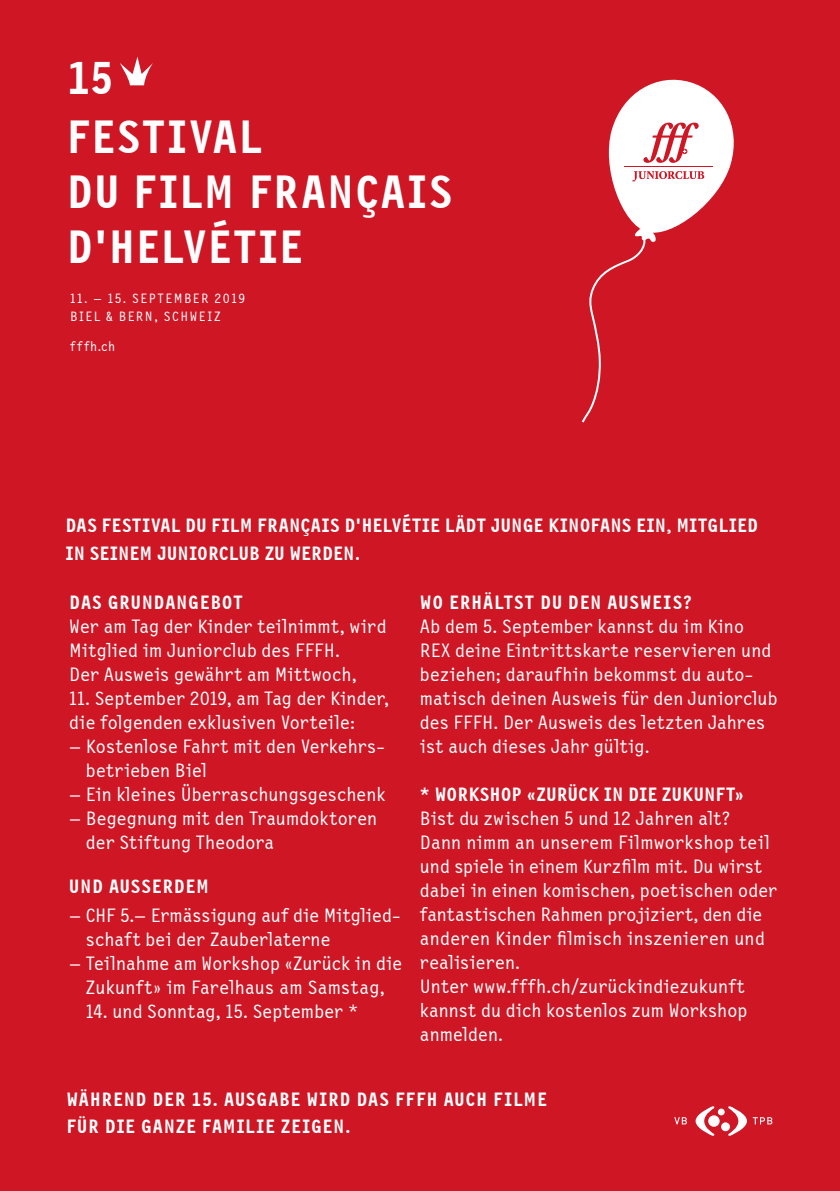
<style>
.page{position:relative;width:840px;height:1191px;background:#fff}
.page>*{position:absolute;margin:0;border:0;box-sizing:border-box;transform-origin:0 0}
.t1{font:700 48.4px/54.8px "New Letter Gothic TT";letter-spacing:.025em;color:#fff}
.t2{font:700 47.8px "New Letter Gothic TT";color:#fff}
.t3{font:20px/24px "New Letter Gothic TT";letter-spacing:.005em;color:#fff}
.t4{font:700 20px/27.6px "New Letter Gothic TT";letter-spacing:.03em;color:#fff}
.t5{font:700 20px/27.6px "New Letter Gothic TT";letter-spacing:.01em;color:#fff}
.t6{font:700 20px "New Letter Gothic TT";letter-spacing:.005em;color:#fff}
.t7{font:14px/18px "New Letter Gothic TT";letter-spacing:.105em;color:#fff}
</style>
<div class="page">
<div style="left:0;top:0;width:839px;height:1191px;background:#ce1625"></div>
<svg style="left:695px;top:1106px;width:19px;height:29px"></svg>
<svg style="left:727px;top:1106px;width:19px;height:29px"></svg>
<div style="left:707px;top:1115px;width:12px;height:11px;background:#fff;border-radius:50%"></div>
<svg style="left:717px;top:1108px;width:7px;height:7px"></svg>
<svg style="left:720px;top:1122px;width:9px;height:9px"></svg>
<svg style="left:674px;top:1117px;width:12px;height:7px"></svg>
<svg style="left:752px;top:1117px;width:20px;height:7px"></svg>
<svg style="left:581px;top:79px;width:153px;height:344px"></svg>
<svg style="left:120px;top:57px;width:33px;height:28px"></svg>
<h2 class="t2" style="left:67px;top:51px;width:49px">15</h2>
<h1 class="t1" style="left:67px;top:111px;width:387px">FESTIVAL<br>DU FILM FRANÇAIS<br>D’HELVÉTIE</h1>
<p class="t7" style="left:70px;top:289px;width:176px">11. – 15. SEPTEMBER 2019<br>BIEL &amp; BERN, SCHWEIZ</p>
<p class="t7" style="left:70px;top:338px;width:46px">f f fh.ch</p>
<p class="t5" style="left:65px;top:512px;width:693px">DAS FESTIVAL DU FILM FRANÇAIS D’HELVÉTIE LÄDT JUNGE KINOFANS EIN, MITGLIED<br>IN SEINEM JUNIORCLUB ZU WERDEN.</p>
<p class="t4" style="left:420px;top:589px;width:273px">WO ERHÄLTST DU DEN AUSWEIS?</p>
<p class="t3" style="left:420px;top:614px;width:359px">Ab dem 5. September kannst du im Kino REX deine Eintrittskarte reservieren und beziehen; daraufhin bekommst du auto&shy;matisch deinen Ausweis für den Juniorclub des FFFH. Der Ausweis des letzten Jahres ist auch dieses Jahr gültig.</p>
<p class="t6" style="left:420px;top:782px;width:325px">* WORKSHOP «ZURÜCK IN DIE ZUKUNFT»</p>
<p class="t3" style="left:420px;top:806px;width:358px">Bist du zwischen 5 und 12 Jahren alt?<br>Dann nimm an unserem Filmworkshop teil und spiele in einem Kurzfilm mit. Du wirst dabei in einen komischen, poetischen oder fantastischen Rahmen projiziert, den die anderen Kinder filmisch inszenieren und realisieren.<br>Unter www.fffh.ch/zurückindiezukunft kannst du dich kostenlos zum Workshop anmelden.</p>
<p class="t4" style="left:69px;top:589px;width:175px">DAS GRUNDANGEBOT</p>
<p class="t3" style="left:69px;top:614px;width:318px">Wer am Tag der Kinder teilnimmt, wird<br>Mitglied im Juniorclub des FFFH.<br>Der Ausweis gewährt am Mittwoch,</p>
<p class="t3" style="left:69px;top:686px;width:321px">11. September 2019, am Tag der Kinder, die folgenden exklusiven Vorteile:</p>
<p class="t3" style="left:86px;top:734px;width:300px;text-indent:-17px">– Kostenlose Fahrt mit den Verkehrs&shy;betrieben Biel</p>
<p class="t3" style="left:69px;top:782px;width:318px">– Ein kleines Überraschungsgeschenk</p>
<p class="t3" style="left:86px;top:806px;width:292px;text-indent:-17px">– Begegnung mit den Traumdoktoren der Stiftung Theodora</p>
<p class="t4" style="left:69px;top:873px;width:141px">UND AUSSERDEM</p>
<p class="t3" style="left:86px;top:904px;width:316px;text-indent:-17px">– CHF 5.– Ermässigung auf die Mitglied&shy;schaft bei der Zauberlaterne</p>
<p class="t3" style="left:69px;top:952px;width:334px;text-align:center">– Teilnahme am Workshop «Zurück in die<br>Zukunft» im Farelhaus am Samstag,</p>
<p class="t3" style="left:86px;top:1000px;width:274px">14. und Sonntag, 15. September *</p>
<p class="t4" style="left:66px;top:1086px;width:481px">WÄHREND DER 15. AUSGABE WIRD DAS FFFH AUCH FILME<br>FÜR DIE GANZE FAMILIE ZEIGEN.</p>
</div>
